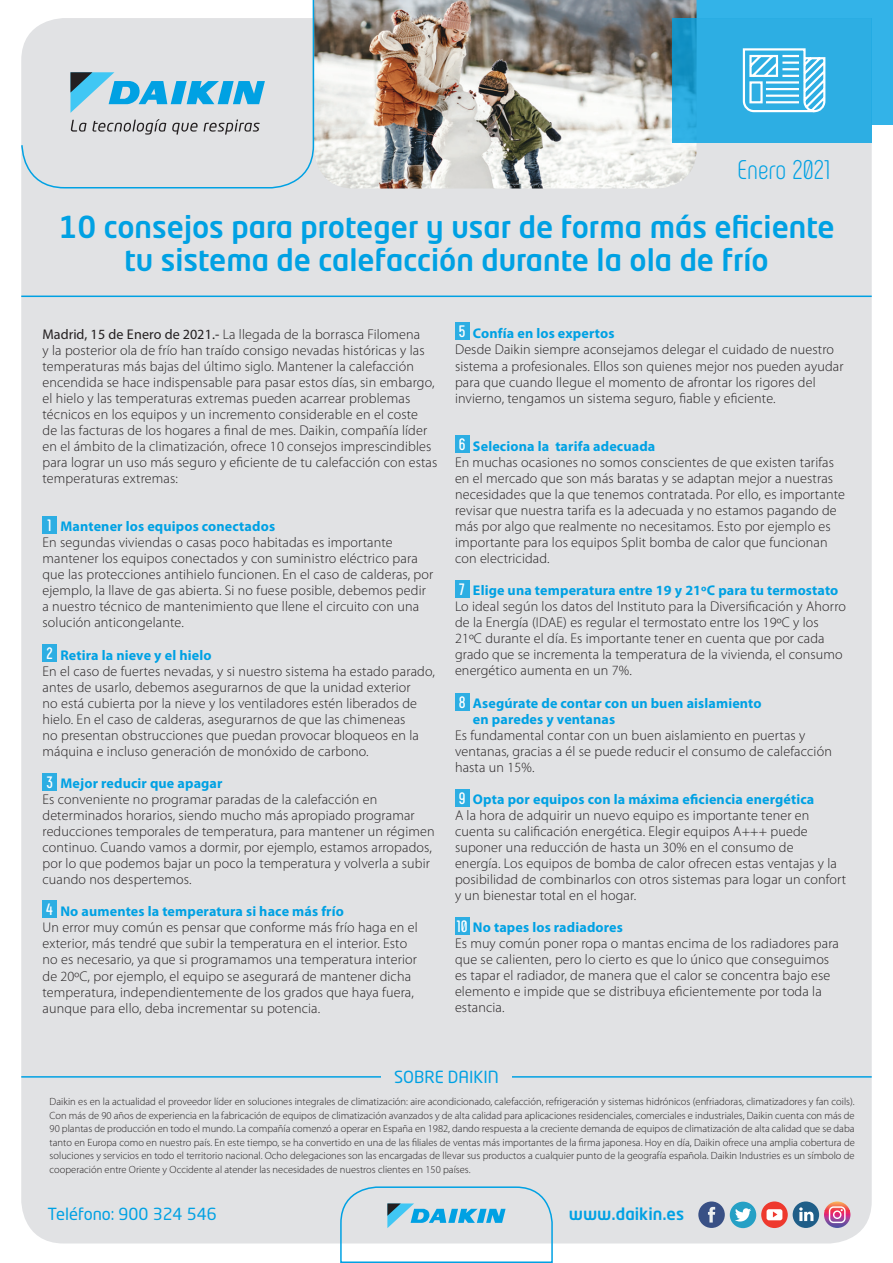
<style>
.page{position:relative;width:893px;height:1263px;background:#fff}
.page>*{position:absolute;margin:0;border:0;box-sizing:border-box;transform-origin:0 0}
.t1{font:500 30px/33px "Neo Tech Std";color:#00a1e3;text-align:center}
.t2{font:300 27px "Phenomena";color:#00a1e3}
.t3{font:16.5px "Neo Tech Std";color:#00a1e3}
.t4{font:500 16.5px "Neo Tech Std";color:#00a1e3}
.t5{font:700 16.5px "Phenomena";color:#fff}
.t6{font:300 14.1px/16px "Myriad Pro";letter-spacing:.01em;color:#231f20}
.t7{font:700 14.1px/16px "Myriad Pro";letter-spacing:.01em;color:#00a1e3}
.t8{font:300 10.5px/13.5px "Myriad Pro";color:#231f20;text-align:justify}
.s1{font-weight:400}
</style>
<div class="page">
<div style="left:696px;top:0;width:197px;height:124px;background:#33b3e8"></div>
<div style="left:21px;top:142px;width:851px;height:1101px;background:#e1e2e4"></div>
<img style="left:315px;top:0;width:381px;height:188px">
<svg style="left:21px;top:0;width:294px;height:189px;background:#e1e4e7"></svg>
<svg style="left:339px;top:1186px;width:215px;height:77px"></svg>
<div style="left:793px;top:1201px;width:26px;height:27px;background:#1f5e88;border-radius:50%"></div>
<svg style="left:799px;top:1207px;width:14px;height:14px"></svg>
<div style="left:730px;top:1202px;width:26px;height:26px;background:#25a0c5;border-radius:50%"></div>
<svg style="left:735px;top:1208px;width:16px;height:13px"></svg>
<svg style="left:761px;top:1201px;width:27px;height:27px"></svg>
<svg style="left:766px;top:1209px;width:16px;height:11px"></svg>
<div style="left:698px;top:1201px;width:27px;height:27px;background:#395085;border-radius:50%"></div>
<svg style="left:708px;top:1207px;width:7px;height:15px"></svg>
<svg style="left:824px;top:1201px;width:26px;height:27px"></svg>
<svg style="left:829px;top:1206px;width:17px;height:17px"></svg>
<hr style="left:21px;top:1076px;width:851px;height:1px;background:#00a1e3">
<div style="left:381px;top:1070px;width:131px;height:13px;background:#e1e2e4"></div>
<svg style="left:70px;top:72px;width:195px;height:41px;background:#8bc6df"></svg>
<svg style="left:71px;top:119px;width:189px;height:16px;background:#bcbcbd"></svg>
<hr style="left:21px;top:296px;width:851px;height:1px;background:#00a1e3">
<svg style="left:672px;top:18px;width:200px;height:124px"></svg>
<svg style="left:742px;top:47px;width:85px;height:67px"></svg>
<div style="left:43px;top:516px;width:14px;height:18px;background:#2daee3"></div>
<div style="left:455px;top:323px;width:14px;height:17px;background:#2daee3"></div>
<div style="left:455px;top:435px;width:14px;height:18px;background:#2daee3"></div>
<div style="left:455px;top:580px;width:14px;height:18px;background:#2daee3"></div>
<div style="left:455px;top:693px;width:14px;height:18px;background:#2daee3"></div>
<div style="left:455px;top:789px;width:14px;height:18px;background:#2daee3"></div>
<div style="left:455px;top:917px;width:14px;height:18px;background:#2daee3"></div>
<div style="left:43px;top:645px;width:14px;height:17px;background:#2daee3"></div>
<div style="left:43px;top:773px;width:14px;height:18px;background:#2daee3"></div>
<div style="left:43px;top:900px;width:14px;height:17px;background:#2daee3"></div>
<h2 class="t2" style="left:737px;top:154px;width:95px">Enero 2021</h2>
<h1 class="t1" style="left:59px;top:209px;width:778px">10 consejos para proteger y usar de forma más eficiente tu sistema de calefacción durante la ola de frío</h1>
<p class="t6" style="left:43px;top:326px;width:396px"><span class="s1">Madrid, 15 de Enero de 2021.-</span> La llegada de la borrasca Filomena<br>y la posterior ola de frío han traído consigo nevadas históricas y las temperaturas más bajas del último siglo. Mantener la calefacción encendida se hace indispensable para pasar estos días, sin embargo, el hielo y las temperaturas extremas pueden acarrear problemas técnicos en los equipos y un incremento considerable en el coste<br>de las facturas de los hogares a final de mes. Daikin, compañía líder en el ámbito de la climatización, ofrece 10 consejos imprescindibles para lograr un uso más seguro y eficiente de tu calefacción con estas temperaturas extremas:</p>
<p class="t7" style="left:60px;top:518px;width:216px">Mantener los equipos conectados</p>
<p class="t6" style="left:43px;top:534px;width:392px">En segundas viviendas o casas poco habitadas es importante mantener los equipos conectados y con suministro eléctrico para que las protecciones antihielo funcionen. En el caso de calderas, por ejemplo, la llave de gas abierta. Si no fuese posible, debemos pedir a nuestro técnico de mantenimiento que llene el circuito con una solución anticongelante.</p>
<p class="t7" style="left:60px;top:646px;width:153px">Retira la nieve y el hielo</p>
<p class="t6" style="left:43px;top:663px;width:394px">En el caso de fuertes nevadas, y si nuestro sistema ha estado parado, antes de usarlo, debemos asegurarnos de que la unidad exterior<br>no está cubierta por la nieve y los ventiladores estén liberados de hielo. En el caso de calderas, asegurarnos de que las chimeneas<br>no presentan obstrucciones que puedan provocar bloqueos en la máquina e incluso generación de monóxido de carbono.</p>
<p class="t7" style="left:60px;top:775px;width:164px">Mejor reducir que apagar</p>
<p class="t6" style="left:43px;top:791px;width:394px">Es conveniente no programar paradas de la calefacción en determinados horarios, siendo mucho más apropiado programar reducciones temporales de temperatura, para mantener un régimen continuo. Cuando vamos a dormir, por ejemplo, estamos arropados, por lo que podemos bajar un poco la temperatura y volverla a subir cuando nos despertemos.</p>
<p class="t7" style="left:60px;top:903px;width:285px">No aumentes la temperatura si hace más frío</p>
<p class="t6" style="left:43px;top:919px;width:377px">Un error muy común es pensar que conforme más frío haga en el exterior, más tendré que subir la temperatura en el interior. Esto no es necesario, ya que si programamos una temperatura interior de 20ºC, por ejemplo, el equipo se asegurará de mantener dicha temperatura, independientemente de los grados que haya fuera, aunque para ello, deba incrementar su potencia.</p>
<p class="t5" style="left:48px;top:515px;width:6px">1</p>
<p class="t5" style="left:47px;top:644px;width:8px">2</p>
<p class="t5" style="left:46px;top:772px;width:8px">3</p>
<p class="t5" style="left:46px;top:899px;width:8px">4</p>
<p class="t5" style="left:459px;top:322px;width:8px">5</p>
<p class="t7" style="left:473px;top:325px;width:143px">Confía en los expertos</p>
<p class="t6" style="left:455px;top:342px;width:390px">Desde Daikin siempre aconsejamos delegar el cuidado de nuestro sistema a profesionales. Ellos son quienes mejor nos pueden ayudar para que cuando llegue el momento de afrontar los rigores del invierno, tengamos un sistema seguro, fiable y eficiente.</p>
<p class="t7" style="left:473px;top:437px;width:184px">Seleciona la tarifa adecuada</p>
<p class="t6" style="left:455px;top:454px;width:391px">En muchas ocasiones no somos conscientes de que existen tarifas en el mercado que son más baratas y se adaptan mejor a nuestras necesidades que la que tenemos contratada. Por ello, es importante revisar que nuestra tarifa es la adecuada y no estamos pagando de más por algo que realmente no necesitamos. Esto por ejemplo es importante para los equipos Split bomba de calor que funcionan con electricidad.</p>
<p class="t7" style="left:473px;top:582px;width:367px">Elige una temperatura entre 19 y 21ºC para tu termostato</p>
<p class="t6" style="left:455px;top:598px;width:392px">Lo ideal según los datos del Instituto para la Diversificación y Ahorro de la Energía (IDAE) es regular el termostato entre los 19ºC y los 21ºC durante el día. Es importante tener en cuenta que por cada grado que se incrementa la temperatura de la vivienda, el consumo energético aumenta en un 7%.</p>
<p class="t7" style="left:473px;top:694px;width:290px">Asegúrate de contar con un buen aislamiento en paredes y ventanas</p>
<p class="t6" style="left:455px;top:727px;width:378px">Es fundamental contar con un buen aislamiento en puertas y ventanas, gracias a él se puede reducir el consumo de calefacción hasta un 15%.</p>
<p class="t7" style="left:473px;top:791px;width:343px">Opta por equipos con la máxima eficiencia energética</p>
<p class="t6" style="left:455px;top:807px;width:393px">A la hora de adquirir un nuevo equipo es importante tener en cuenta su calificación energética. Elegir equipos A+++ puede suponer una reducción de hasta un 30% en el consumo de<br>energía. Los equipos de bomba de calor ofrecen estas ventajas y la posibilidad de combinarlos con otros sistemas para logar un confort y un bienestar total en el hogar.</p>
<p class="t7" style="left:473px;top:919px;width:151px">No tapes los radiadores</p>
<p class="t6" style="left:455px;top:935px;width:386px">Es muy común poner ropa o mantas encima de los radiadores para que se calienten, pero lo cierto es que lo único que conseguimos es tapar el radiador, de manera que el calor se concentra bajo ese elemento e impide que se distribuya eficientemente por toda la estancia.</p>
<p class="t5" style="left:459px;top:434px;width:8px">6</p>
<p class="t5" style="left:459px;top:579px;width:7px">7</p>
<p class="t5" style="left:459px;top:692px;width:8px">8</p>
<p class="t5" style="left:459px;top:788px;width:8px">9</p>
<p class="t5" style="left:457px;top:916px;width:12px">10</p>
<p class="t3" style="left:394px;top:1067px;width:106px">SOBRE DAIKIN</p>
<p class="t8" style="left:50px;top:1095px;width:807px">Daikin es en la actualidad el proveedor líder en soluciones integrales de climatización: aire acondicionado, calefacción, refrigeración y sistemas hidrónicos (enfriadoras, climatizadores y fan coils).<br>Con más de 90 años de experiencia en la fabricación de equipos de climatización avanzados y de alta calidad para aplicaciones residenciales, comerciales e industriales, Daikin cuenta con más de 90 plantas de producción en todo el mundo. La compañía comenzó a operar en España en 1982, dando respuesta a la creciente demanda de equipos de climatización de alta calidad que se daba tanto en Europa como en nuestro país. En este tiempo, se ha convertido en una de las filiales de ventas más importantes de la firma japonesa. Hoy en día, Daikin ofrece una amplia cobertura de soluciones y servicios en todo el territorio nacional. Ocho delegaciones son las encargadas de llevar sus productos a cualquier punto de la geografía española. Daikin Industries es un símbolo de cooperación entre Oriente y Occidente al atender las necesidades de nuestros clientes en 150 países.</p>
<p class="t3" style="left:48px;top:1204px;width:171px">Teléfono: 900 324 546</p>
<p class="t4" style="left:569px;top:1204px;width:117px">www.daikin.es</p>
</div>
